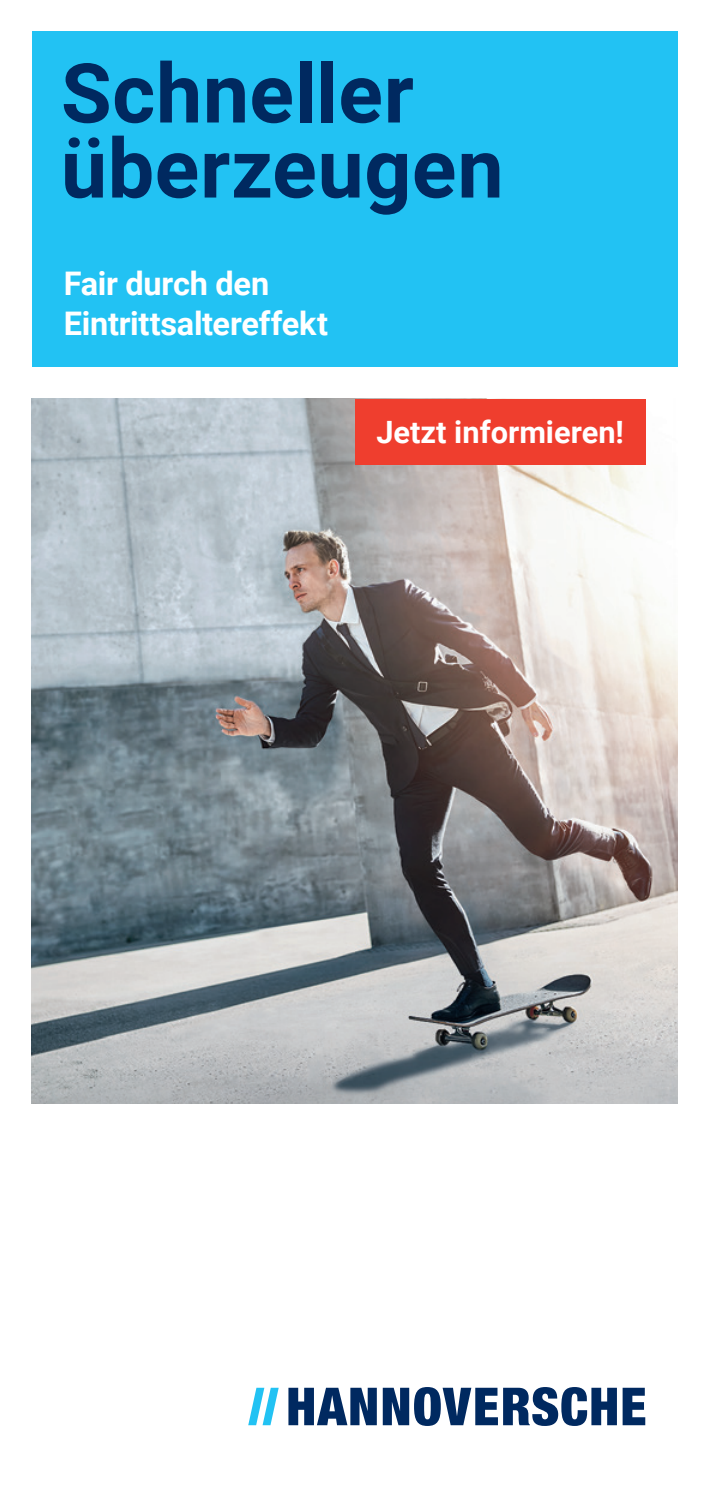
<style>
.page{position:relative;width:709px;height:1489px;background:#fff}
.page>*{position:absolute;margin:0;border:0;box-sizing:border-box;transform-origin:0 0}
.HEAD_18{font:700 82.5px "Roboto";letter-spacing:.005em;color:#002960}
.COPY{font:700 32.5px/40px "Roboto";letter-spacing:-.01em;color:#fff}
.t1{font:700 30.75px "Roboto";color:#fff}
</style>
<div class="page">
<div style="left:32px;top:32px;width:645px;height:335px;background:#22c2f3"></div>
<svg style="left:288px;top:1387px;width:357px;height:38px"></svg>
<svg style="left:248px;top:1387px;width:31px;height:37px"></svg>
<img style="left:32px;top:399px;width:645px;height:704px">
<div style="left:355px;top:399px;width:290px;height:65px;background:#ef3e2e"></div>
<p class="HEAD_18" style="left:61px;top:35px;width:354px">Schneller</p>
<p class="HEAD_18" style="left:61px;top:110px;width:444px">überzeugen</p>
<p class="COPY" style="left:64px;top:262px;width:266px">Fair durch den<br>Eintrittsaltereffekt</p>
<p class="t1" style="left:376px;top:410px;width:249px">Jetzt informieren!</p>
</div>
